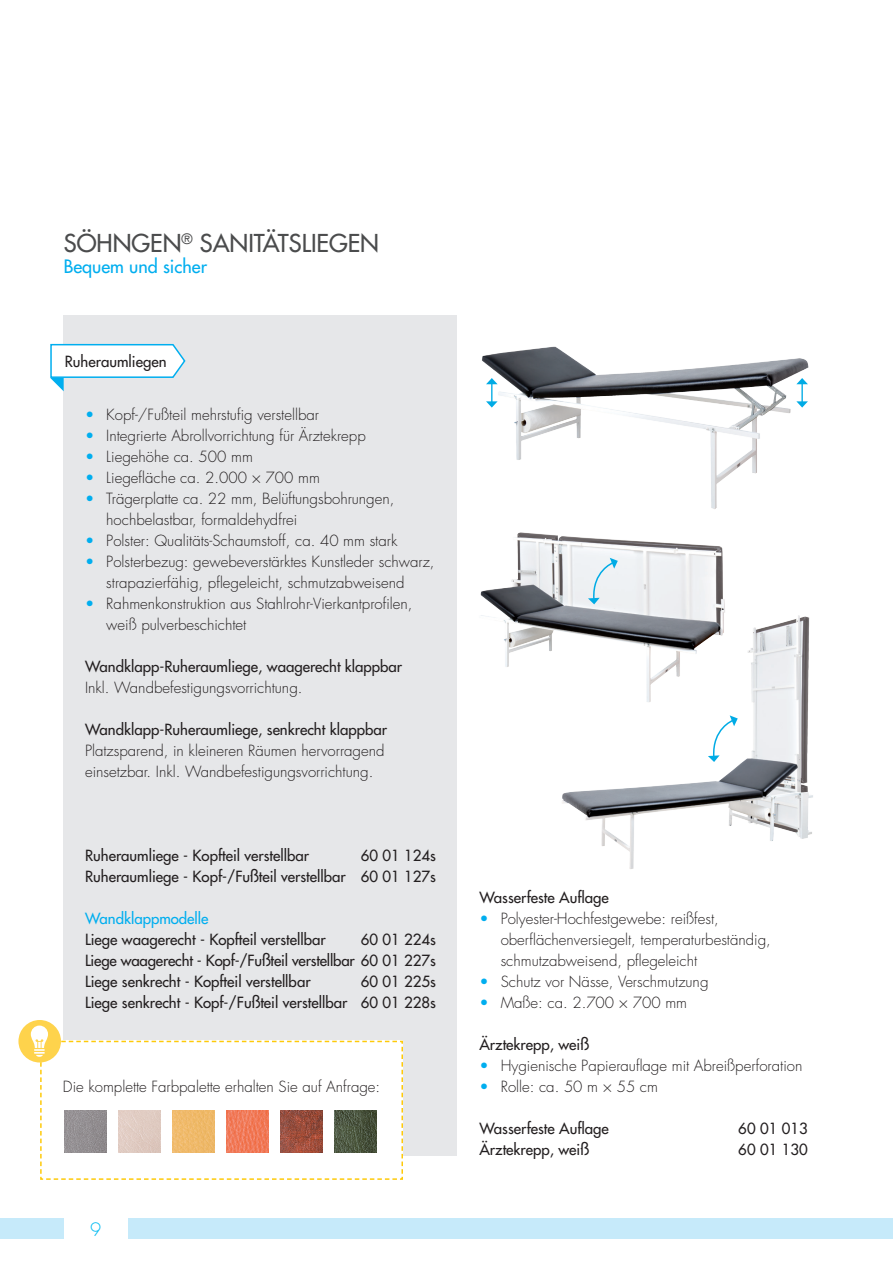
<style>
.page{position:relative;width:893px;height:1263px;background:#fff}
.page>*{position:absolute;margin:0;border:0;box-sizing:border-box;transform-origin:0 0}
.t1{font:500 24px "Futura Std";color:#4b4c4d}
.t2{font:500 18px "Futura Std";color:#00aeef}
.t3{font:300 18px "Futura Std";color:#00baf1}
.t4{font:300 15px/21px "Futura Std";color:#231f20}
.t5{font:500 15px/21px "Futura Std";color:#231f20;text-align:right}
.t6{font:500 15px "Futura Std";color:#00aeef}
.s1{color:#00aeef}
</style>
<div class="page">
<div style="left:64px;top:315px;width:393px;height:840px;background:#e6e7e9"></div>
<div style="left:0;top:1218px;width:893px;height:21px;background:#c6eafa"></div>
<div style="left:64px;top:1216px;width:64px;height:25px;background:#fff"></div>
<svg style="left:50px;top:343px;width:136px;height:48px"></svg>
<div style="left:18px;top:1020px;width:43px;height:42px;background:#fed34c;border-radius:50%"></div>
<svg style="left:31px;top:1025px;width:372px;height:155px"></svg>
<img style="left:64px;top:1110px;width:42px;height:42px">
<img style="left:118px;top:1110px;width:42px;height:42px">
<img style="left:172px;top:1110px;width:43px;height:42px">
<img style="left:227px;top:1110px;width:42px;height:42px">
<img style="left:281px;top:1110px;width:42px;height:42px">
<img style="left:335px;top:1110px;width:42px;height:42px">
<img style="left:482px;top:346px;width:327px;height:163px">
<svg style="left:796px;top:378px;width:12px;height:30px"></svg>
<svg style="left:486px;top:378px;width:12px;height:30px"></svg>
<img style="left:480px;top:532px;width:245px;height:135px">
<svg style="left:588px;top:558px;width:30px;height:45px"></svg>
<img style="left:551px;top:603px;width:262px;height:266px">
<svg style="left:708px;top:715px;width:30px;height:47px"></svg>
<h1 class="t1" style="left:64px;top:228px;width:317px">SÖHNGEN<sup>®</sup> SANITÄTSLIEGEN</h1>
<p class="t2" style="left:64px;top:255px;width:145px">Bequem und sicher</p>
<p class="t5" style="left:65px;top:351px;width:103px">Ruheraumliegen</p>
<p class="t4" style="left:85px;top:404px;width:235px"><span class="s1">•</span> Kopf-/Fußteil mehrstufig verstellbar</p>
<p class="t4" style="left:85px;top:425px;width:282px"><span class="s1">•</span> Integrierte Abrollvorrichtung für Ärztekrepp</p>
<p class="t4" style="left:85px;top:446px;width:169px"><span class="s1">•</span> Liegehöhe ca. 500 mm</p>
<p class="t4" style="left:85px;top:467px;width:236px"><span class="s1">•</span> Liegefläche ca. 2.000 × 700 mm</p>
<p class="t4" style="left:106px;top:488px;width:290px;text-indent:-21px"><span class="s1">•</span> Trägerplatte ca. 22 mm, Belüftungsbohrungen, hochbelastbar, formaldehydfrei</p>
<p class="t4" style="left:85px;top:530px;width:314px"><span class="s1">•</span> Polster: Qualitäts-Schaumstoff, ca. 40 mm stark</p>
<p class="t4" style="left:85px;top:551px;width:351px;text-align:center"><span class="s1">•</span> Polsterbezug: gewebeverstärktes Kunstleder schwarz, strapazierfähig, pflegeleicht, schmutzabweisend</p>
<p class="t4" style="left:106px;top:593px;width:308px;text-indent:-21px"><span class="s1">•</span> Rahmenkonstruktion aus Stahlrohr-Vierkantprofilen, weiß pulverbeschichtet</p>
<p class="t5" style="left:85px;top:656px;width:319px">Wandklapp-Ruheraumliege, waagerecht klappbar</p>
<p class="t4" style="left:85px;top:677px;width:219px">Inkl. Wandbefestigungsvorrichtung.</p>
<p class="t5" style="left:85px;top:719px;width:303px">Wandklapp-Ruheraumliege, senkrecht klappbar</p>
<p class="t4" style="left:85px;top:740px;width:301px">Platzsparend, in kleineren Räumen hervorragend einsetzbar. Inkl. Wandbefestigungsvorrichtung.</p>
<p class="t5" style="left:85px;top:845px;width:226px">Ruheraumliege - Kopfteil verstellbar</p>
<p class="t5" style="left:85px;top:845px;width:352px">60 01 124s<br>Ruheraumliege - Kopf-/Fußteil verstellbar 60 01 127s</p>
<p class="t6" style="left:85px;top:909px;width:125px">Wandklappmodelle</p>
<p class="t5" style="left:85px;top:929px;width:242px">Liege waagerecht - Kopfteil verstellbar</p>
<p class="t5" style="left:85px;top:929px;width:352px;text-align:justify;text-indent:276px">60 01 224s Liege waagerecht - Kopf-/Fußteil verstellbar 60 01 227s Liege senkrecht - Kopfteil verstellbar</p>
<p class="t5" style="left:85px;top:971px;width:352px">60 01 225s<br>Liege senkrecht - Kopf-/Fußteil verstellbar 60 01 228s</p>
<p class="t4" style="left:63px;top:1076px;width:319px">Die komplette Farbpalette erhalten Sie auf Anfrage:</p>
<p class="t3" style="left:90px;top:1218px;width:13px">9</p>
<p class="t5" style="left:479px;top:887px;width:131px">Wasserfeste Auflage</p>
<p class="t4" style="left:501px;top:908px;width:272px;text-indent:-21px"><span class="s1">•</span> Polyester-Hochfestgewebe: reißfest, oberflächenversiegelt, temperaturbeständig, schmutzabweisend, pflegeleicht</p>
<p class="t4" style="left:479px;top:971px;width:231px"><span class="s1">•</span> Schutz vor Nässe, Verschmutzung</p>
<p class="t4" style="left:479px;top:992px;width:209px"><span class="s1">•</span> Maße: ca. 2.700 × 700 mm</p>
<p class="t5" style="left:479px;top:1034px;width:111px">Ärztekrepp, weiß</p>
<p class="t4" style="left:479px;top:1055px;width:324px"><span class="s1">•</span> Hygienische Papierauflage mit Abreißperforation</p>
<p class="t4" style="left:479px;top:1076px;width:180px"><span class="s1">•</span> Rolle: ca. 50 m × 55 cm</p>
<p class="t5" style="left:479px;top:1118px;width:131px">Wasserfeste Auflage</p>
<p class="t5" style="left:738px;top:1118px;width:71px">60 01 013</p>
<p class="t5" style="left:479px;top:1139px;width:111px">Ärztekrepp, weiß</p>
<p class="t5" style="left:738px;top:1139px;width:71px">60 01 130</p>
</div>
